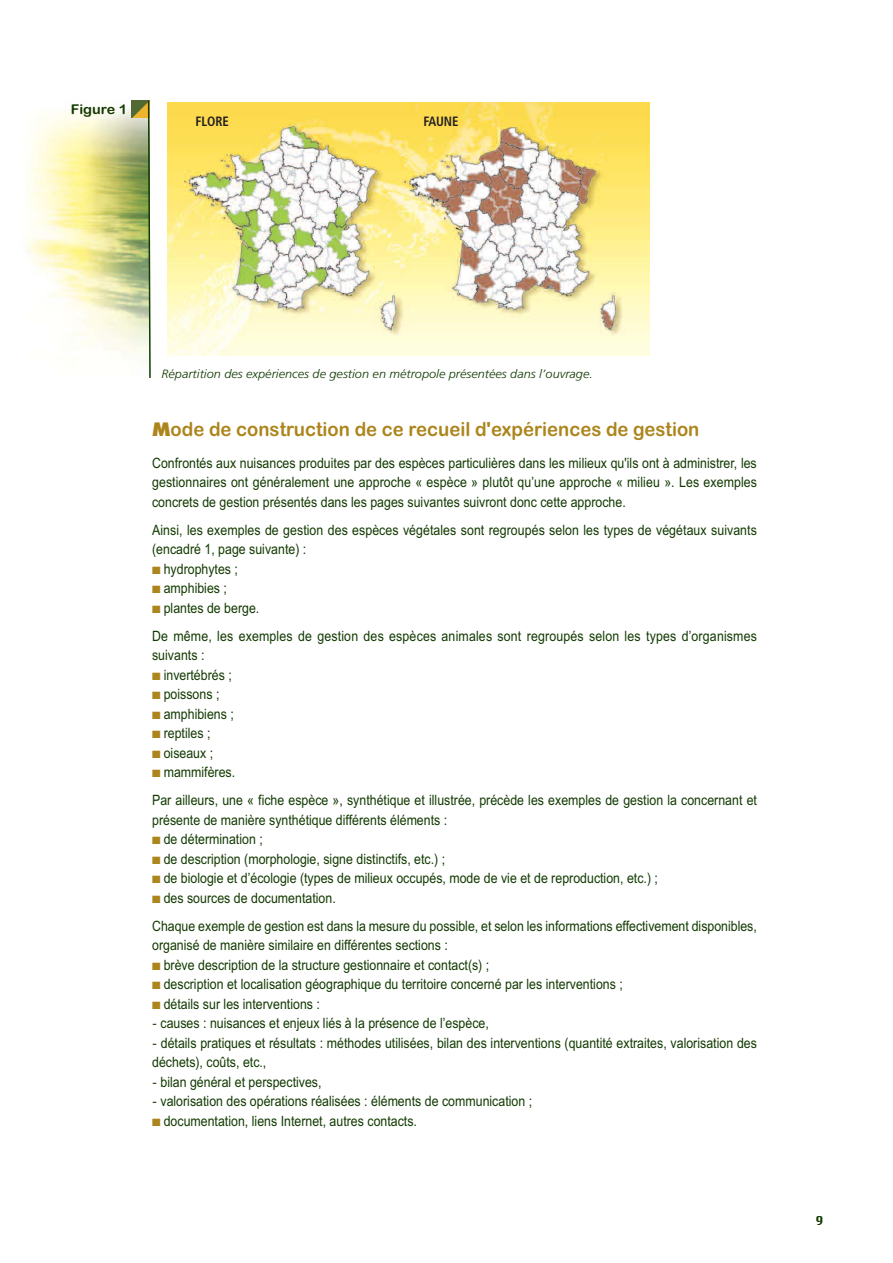
<style>
.page{position:relative;width:893px;height:1263px;background:#fff}
.page>*{position:absolute;margin:0;border:0;box-sizing:border-box;transform-origin:0 0}
.t1{font:19.5px "Arial Rounded MT Bold";color:#ad851d;scale:.95 1}
.t2{font:14.25px/19.5px "Arial Narrow";color:#123a00;scale:1.06 1}
.t3{font:700 condensed 13.5px "Frutiger";color:#231f20;scale:.95 1}
.t4{font:13.5px "Arial Rounded MT Bold";color:#123a00;scale:1.06 1}
.t5{font:italic 300 12px "Frutiger";color:#123a00;scale:1.06 1}
.t6{font:12px "Silom";color:#123a00}
.s1{font-family:"Futura";font-weight:800;font-size:18px}
.s2{color:#ad851d}
.s3{font-family:"Cambria Math"}
</style>
<div class="page">
<img style="left:26px;top:100px;width:121px;height:255px">
<img style="left:168px;top:102px;width:482px;height:253px">
<img style="left:132px;top:100px;width:15px;height:18px">
<svg style="left:147px;top:100px;width:4px;height:278px"></svg>
<p class="t4" style="left:71px;top:104px;width:55px">Figure 1</p>
<p class="t3" style="left:196px;top:116px;width:37px">FLORE</p>
<p class="t3" style="left:424px;top:116px;width:38px">FAUNE</p>
<p class="t5" style="left:162px;top:369px;width:408px">Répartition des expériences de gestion en métropole présentées dans l’ouvrage.</p>
<h1 class="t1" style="left:152px;top:421px;width:577px"><span class="s1">M</span>ode de construction de ce recueil d'expériences de gestion</h1>
<p class="t2" style="left:152px;top:455px;width:572px;text-align:justify">Confrontés aux nuisances produites par des espèces particulières dans les milieux qu'ils ont à administrer, les gestionnaires ont généralement une approche « espèce » plutôt qu’une approche « milieu ». Les exemples concrets de gestion présentés dans les pages suivantes suivront donc cette approche.</p>
<p class="t2" style="left:152px;top:522px;width:572px">Ainsi, les exemples de gestion des espèces végétales sont regroupés selon les types de végétaux suivants (encadré 1, page suivante) :</p>
<p class="t2" style="left:152px;top:561px;width:83px"><span class="s2">■</span> hydrophytes ;</p>
<p class="t2" style="left:152px;top:580px;width:72px"><span class="s2">■</span> amphibies ;</p>
<p class="t2" style="left:152px;top:595px;width:572px;line-height:28px"><span class="s2">■</span> plantes de berge.<br>De même, les exemples de gestion des espèces animales sont regroupés selon les types d’organismes</p>
<p class="t2" style="left:152px;top:647px;width:51px">suivants :</p>
<p class="t2" style="left:152px;top:667px;width:77px"><span class="s2">■</span> invertébrés ;</p>
<p class="t2" style="left:152px;top:686px;width:65px"><span class="s2">■</span> poissons ;</p>
<p class="t2" style="left:152px;top:706px;width:79px"><span class="s2">■</span> amphibiens ;</p>
<p class="t2" style="left:152px;top:725px;width:57px"><span class="s2">■</span> reptiles ;</p>
<p class="t2" style="left:152px;top:745px;width:59px"><span class="s2">■</span> oiseaux ;</p>
<p class="t2" style="left:152px;top:760px;width:572px;line-height:28px"><span class="s2">■</span> mammifères.<br>Par ailleurs, une « fiche espèce », synthétique et illustrée, précède les exemples de gestion la concernant et</p>
<p class="t2" style="left:152px;top:812px;width:280px">présente de manière synthétique différents éléments :</p>
<p class="t2" style="left:152px;top:831px;width:106px"><span class="s2">■</span> de détermination ;</p>
<p class="t2" style="left:152px;top:851px;width:278px"><span class="s2">■</span> de description (morphologie, signe distinctifs, etc.) ;</p>
<p class="t2" style="left:152px;top:870px;width:479px"><span class="s2">■</span> de biologie et d’écologie (types de milieux occupés, mode de vie et de reproduction, etc.) ;</p>
<p class="t2" style="left:152px;top:885px;width:572px;line-height:28px"><span class="s2">■</span> des sources de documentation.<br>Chaque exemple de gestion est dans la mesure du possible, et selon les informations effectivement disponibles,</p>
<p class="t2" style="left:152px;top:937px;width:281px">organisé de manière similaire en différentes sections :</p>
<p class="t2" style="left:152px;top:957px;width:320px"><span class="s2">■</span> brève description de la structure gestionnaire et contact(s) ;</p>
<p class="t2" style="left:152px;top:976px;width:446px"><span class="s2">■</span> description et localisation géographique du territoire concerné par les interventions ;</p>
<p class="t2" style="left:152px;top:996px;width:160px"><span class="s2">■</span> détails sur les interventions :</p>
<p class="t2" style="left:152px;top:1015px;width:319px"><span class="s3">-</span> causes : nuisances et enjeux liés à la présence de l’espèce,</p>
<p class="t2" style="left:152px;top:1035px;width:572px"><span class="s3">-</span> détails pratiques et résultats : méthodes utilisées, bilan des interventions (quantité extraites, valorisation des déchets), coûts, etc.,</p>
<p class="t2" style="left:152px;top:1074px;width:161px"><span class="s3">-</span> bilan général et perspectives,</p>
<p class="t2" style="left:152px;top:1093px;width:360px"><span class="s3">-</span> valorisation des opérations réalisées : éléments de communication ;</p>
<p class="t2" style="left:152px;top:1113px;width:251px"><span class="s2">■</span> documentation, liens Internet, autres contacts.</p>
<p class="t6" style="left:815px;top:1214px;width:10px">9</p>
</div>
